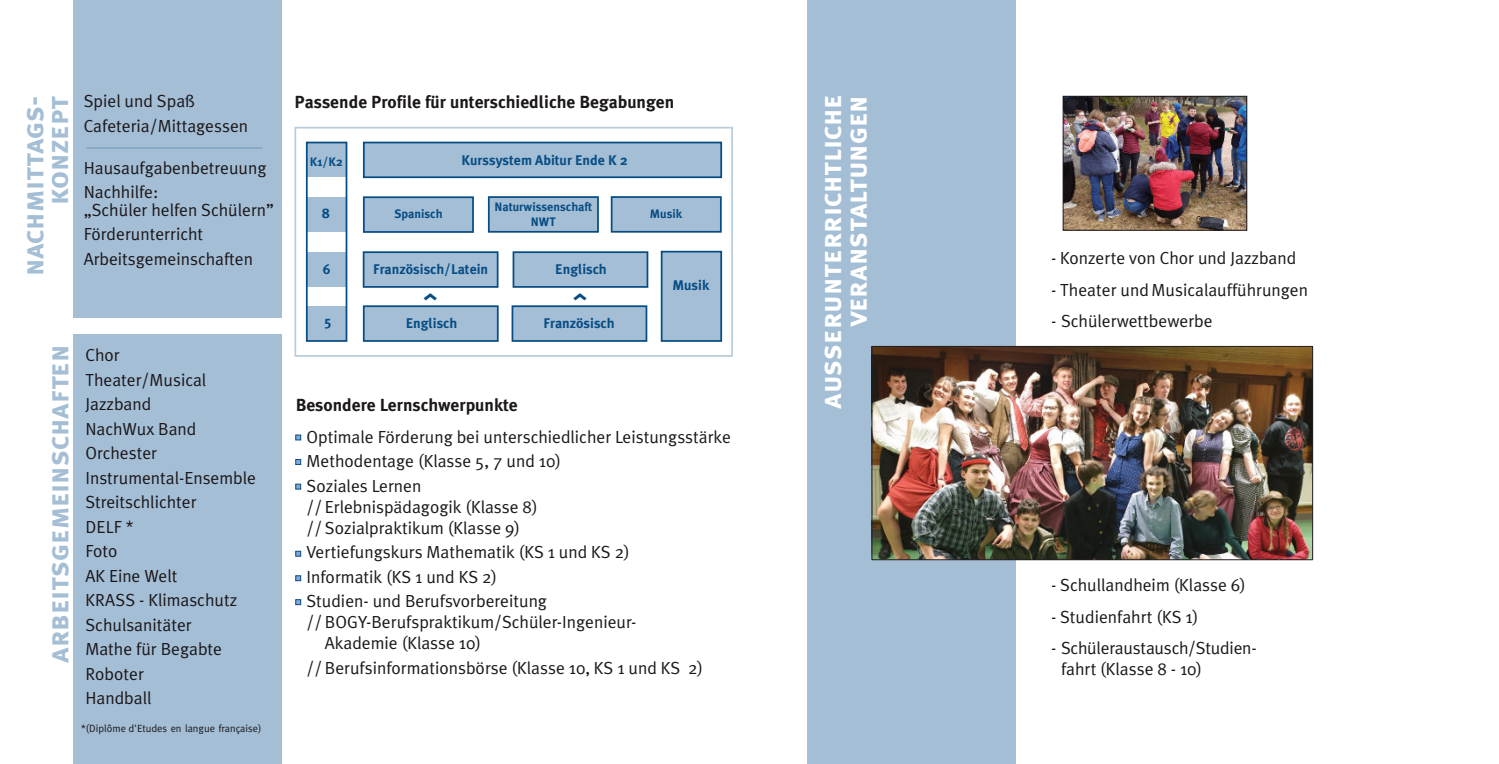
<style>
.page{position:relative;width:1499px;height:764px;background:#fff}
.page>*{position:absolute;margin:0;border:0;box-sizing:border-box;transform-origin:0 0}
.t1{font:29.75px/24.5px "Meta Plus Bold Caps";color:#a4bed5;text-align:right}
.t2{font:29.75px/25.7px "Meta Plus Bold Caps";color:#fff;text-align:right}
.t3{font:21px "Meta Plus Bold Caps";color:#074d84}
.t4{font:17.5px/24.5px "Meta Plus Normal";color:#1b171a}
.t5{font:700 17.5px "Meta Plus";color:#1b171a}
.t6{font:700 14px "Meta Plus";color:#074d84}
.t7{font:700 12.25px/14.7px "Meta Plus";color:#074d84;text-align:center}
.t8{font:10.5px "Meta";color:#1b171a}
.s1{font-family:"Meta Plus Normal"}
</style>
<div class="page">
<div style="left:73px;top:334px;width:208px;height:430px;background:#a4bed5"></div>
<div style="left:73px;top:0;width:208px;height:317px;background:#a4bed5"></div>
<hr style="left:86px;top:147px;width:176px;height:2px;background:#85a8c5">
<div style="left:294px;top:127px;width:439px;height:230px;border:2px solid #b9cddd"></div>
<div style="left:660px;top:251px;width:62px;height:91px;background:#a4bed5;border:2px solid #074d84"></div>
<div style="left:512px;top:251px;width:136px;height:37px;background:#a4bed5;border:2px solid #074d84"></div>
<div style="left:363px;top:251px;width:135px;height:37px;background:#a4bed5;border:2px solid #074d84"></div>
<div style="left:363px;top:196px;width:111px;height:37px;background:#a4bed5;border:2px solid #074d84"></div>
<div style="left:610px;top:196px;width:111px;height:37px;background:#a4bed5;border:2px solid #074d84"></div>
<div style="left:488px;top:196px;width:111px;height:37px;background:#a4bed5;border:2px solid #074d84"></div>
<div style="left:307px;top:306px;width:39px;height:35px;background:#a4bed5"></div>
<div style="left:307px;top:252px;width:39px;height:34px;background:#a4bed5"></div>
<div style="left:307px;top:197px;width:39px;height:35px;background:#a4bed5"></div>
<div style="left:307px;top:143px;width:39px;height:34px;background:#a4bed5"></div>
<div style="left:306px;top:142px;width:41px;height:200px;border:2px solid #074d84"></div>
<div style="left:363px;top:142px;width:359px;height:36px;background:#a4bed5;border:2px solid #074d84"></div>
<div style="left:363px;top:305px;width:135px;height:37px;background:#a4bed5;border:2px solid #074d84"></div>
<div style="left:511px;top:305px;width:136px;height:37px;background:#a4bed5;border:2px solid #074d84"></div>
<svg style="left:295px;top:435px;width:6px;height:5px"></svg>
<svg style="left:295px;top:459px;width:6px;height:6px"></svg>
<svg style="left:295px;top:551px;width:6px;height:6px"></svg>
<svg style="left:295px;top:575px;width:6px;height:6px"></svg>
<svg style="left:295px;top:484px;width:6px;height:6px"></svg>
<svg style="left:295px;top:599px;width:6px;height:6px"></svg>
<div style="left:807px;top:0;width:208px;height:764px;background:#a4bed5"></div>
<img style="left:873px;top:348px;width:437px;height:210px">
<div style="left:871px;top:346px;width:441px;height:214px;border:1px solid #231f20"></div>
<img style="left:1064px;top:98px;width:180px;height:130px">
<div style="left:1062px;top:96px;width:184px;height:134px;border:1px solid #1b171a"></div>
<h1 class="t1" style="left:23px;top:276px;width:182px;rotate:-90deg">nachmittags&shy;konzept</h1>
<p class="t4" style="left:84px;top:90px;width:166px">Spiel und Spaß<br>Cafeteria/Mittagessen</p>
<p class="t4" style="left:84px;top:157px;width:184px">Hausaufgabenbetreuung<br>Nachhilfe:</p>
<p class="t4" style="left:84px;top:199px;width:192px">„Schüler helfen Schülern”<br>Förderunterricht<br>Arbeitsgemeinschaften</p>
<h1 class="t1" style="left:48px;top:663px;width:320px;rotate:-90deg">arbeitsgemeinschaften</h1>
<p class="t4" style="left:85px;top:344px;width:172px">Chor<br>Theater/Musical<br>Jazzband<br>NachWux Band<br>Orchester<br>Instrumental-Ensemble<br>Streitschlichter<br>DELF *<br>Foto<br>AK Eine Welt<br>KRASS - Klimaschutz<br>Schulsanitäter<br>Mathe für Begabte<br>Roboter<br>Handball</p>
<p class="t8" style="left:81px;top:723px;width:182px">*(<span class="s1">Diplôme</span> d'Etudes en langue française)</p>
<p class="t5" style="left:294px;top:94px;width:381px">Passende Profile für unterschiedliche Begabungen</p>
<p class="t7" style="left:310px;top:155px;width:34px">K1/K2</p>
<p class="t6" style="left:461px;top:154px;width:168px">Kurssystem Abitur Ende K 2</p>
<p class="t6" style="left:322px;top:207px;width:10px">8</p>
<p class="t7" style="left:394px;top:208px;width:50px">Spanisch</p>
<p class="t7" style="left:494px;top:200px;width:99px">Naturwissenschaft<br>NWT</p>
<p class="t7" style="left:650px;top:207px;width:34px">Musik</p>
<p class="t6" style="left:323px;top:263px;width:9px">6</p>
<p class="t6" style="left:373px;top:263px;width:117px">Französisch/Latein</p>
<p class="t6" style="left:555px;top:263px;width:53px">Englisch</p>
<p class="t6" style="left:672px;top:279px;width:38px">Musik</p>
<p class="t3" style="left:440px;top:292px;width:11px;rotate:90deg">&lt;</p>
<p class="t3" style="left:590px;top:292px;width:11px;rotate:90deg">&lt;</p>
<p class="t6" style="left:324px;top:315px;width:8px">5</p>
<p class="t6" style="left:406px;top:317px;width:53px">Englisch</p>
<p class="t6" style="left:543px;top:317px;width:73px">Französisch</p>
<p class="t5" style="left:296px;top:397px;width:224px">Besondere Lernschwerpunkte</p>
<p class="t4" style="left:296px;top:425px;width:437px">- Optimale Förderung bei unterschiedlicher Leistungsstärke</p>
<p class="t4" style="left:296px;top:450px;width:267px">- Methodentage (Klasse 5, 7 und 10)</p>
<p class="t4" style="left:306px;top:476px;width:232px;line-height:21px;text-indent:-11px">- Soziales Lernen<br>// Erlebnispädagogik (Klasse 8) // Sozialpraktikum (Klasse 9)</p>
<p class="t4" style="left:296px;top:541px;width:335px">- Vertiefungskurs Mathematik (KS 1 und KS 2)</p>
<p class="t4" style="left:296px;top:565px;width:203px">- Informatik (KS 1 und KS 2)</p>
<p class="t4" style="left:296px;top:590px;width:253px">- Studien- und Berufsvorbereitung</p>
<p class="t4" style="left:306px;top:611px;width:331px">//BOGY-Berufspraktikum/Schüler-Ingenieur-</p>
<p class="t4" style="left:325px;top:632px;width:158px">Akademie (Klasse 10)</p>
<p class="t4" style="left:306px;top:656px;width:398px">//Berufsinformationsbörse (Klasse 10, KS 1 und KS 2)</p>
<h1 class="t2" style="left:819px;top:409px;width:317px;rotate:-90deg">außerunterrichtliche veranstaltungen</h1>
<p class="t4" style="left:1050px;top:247px;width:247px">- Konzerte von Chor und Jazzband</p>
<p class="t4" style="left:1050px;top:278px;width:258px">- Theater und Musicalaufführungen</p>
<p class="t4" style="left:1050px;top:310px;width:163px">- Schülerwettbewerbe</p>
<p class="t4" style="left:1050px;top:574px;width:196px">- Schullandheim (Klasse 6)</p>
<p class="t4" style="left:1050px;top:605px;width:149px">- Studienfahrt (KS 1)</p>
<p class="t4" style="left:1060px;top:639px;width:197px;line-height:21px;text-indent:-10px">- Schüleraustausch/Studien&shy;fahrt (Klasse 8 - 10)</p>
</div>
